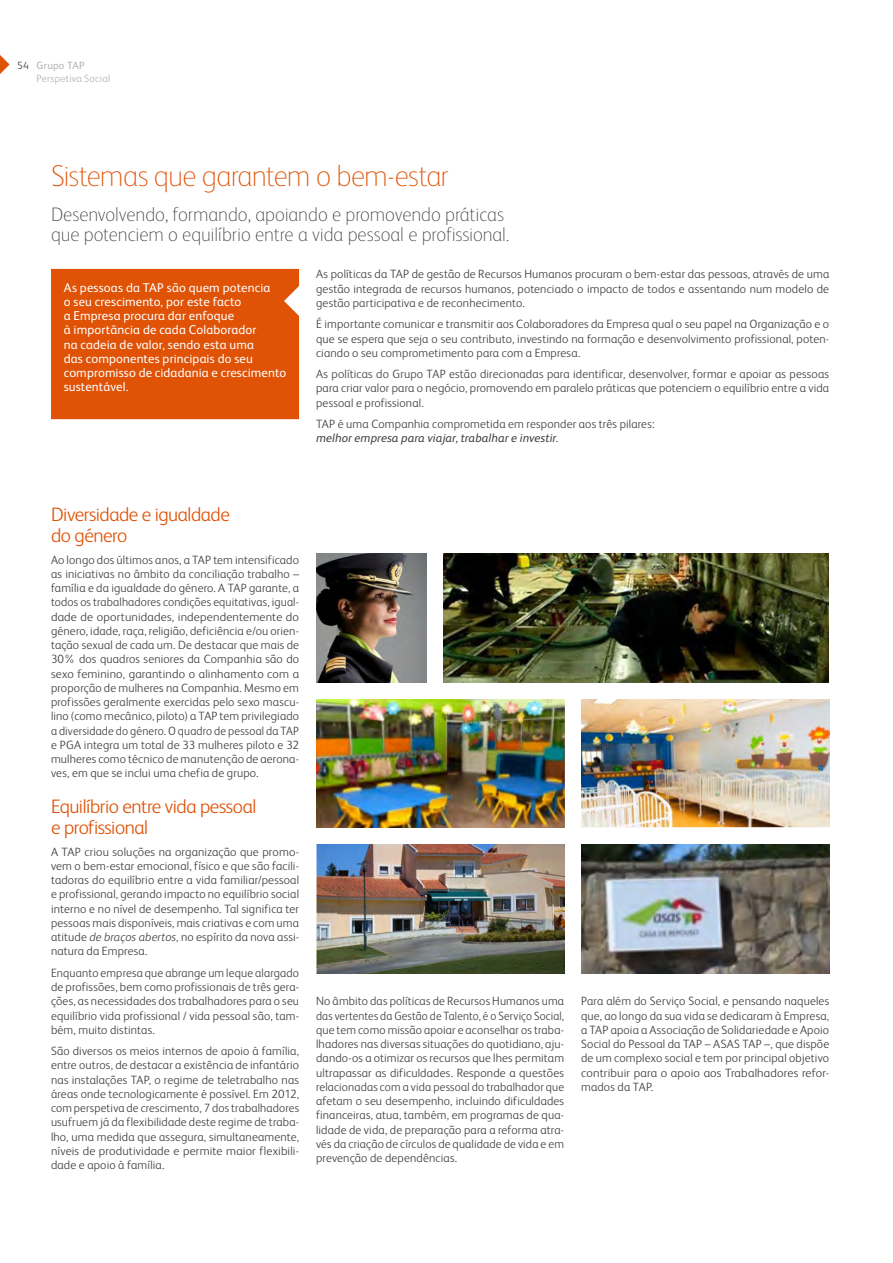
<style>
.page{position:relative;width:893px;height:1263px;background:#fff}
.page>*{position:absolute;margin:0;border:0;box-sizing:border-box;transform-origin:0 0}
.t1{font:100 30px "FS Albert";letter-spacing:-.03em;color:#e05206}
.t2{font:100 19.5px/19.5px "FS Albert";letter-spacing:-.005em;color:#3c3c3b}
.t3{font:300 19.5px/21px "FS Albert";letter-spacing:-.025em;color:#e05206}
.t4{font:12.75px/14.2px "FS Albert";letter-spacing:.01em;color:#fff}
.t5{font:300 12px/14.2px "FS Albert";letter-spacing:.01em;color:#3c3c3b;text-align:justify}
.t6{font:italic 12px "FS Albert";letter-spacing:.01em;color:#3c3c3b}
.t7{font:300 10.5px/13.4px "FS Albert";letter-spacing:.015em;color:#b3b2b2}
.s1{color:#3c3c3b}
.s2{font-weight:400}
.s3{font-style:italic}
</style>
<div class="page">
<svg style="left:0;top:55px;width:10px;height:19px"></svg>
<div style="left:51px;top:269px;width:248px;height:150px;background:#e05206"></div>
<img style="left:581px;top:699px;width:248px;height:129px">
<img style="left:316px;top:699px;width:248px;height:129px">
<img style="left:581px;top:845px;width:248px;height:128px">
<img style="left:316px;top:845px;width:248px;height:128px">
<img style="left:316px;top:554px;width:110px;height:128px">
<img style="left:443px;top:554px;width:386px;height:128px">
<p class="t7" style="left:37px;top:58px;width:75px;text-indent:-19px"><span class="s1">54</span> <span class="s2">Grupo TAP<br></span>Perspetiva Social</p>
<h1 class="t1" style="left:51px;top:159px;width:399px">Sistemas que garantem o bem-estar</h1>
<h2 class="t2" style="left:51px;top:205px;width:460px">Desenvolvendo, formando, apoiando e promovendo práticas que potenciem o equilíbrio entre a vida pessoal e profissional.</h2>
<p class="t5" style="left:316px;top:267px;width:515px">As políticas da TAP de gestão de Recursos Humanos procuram o bem-estar das pessoas, através de uma gestão integrada de recursos humanos, potenciado o impacto de todos e assentando num modelo de gestão participativa e de reconhecimento.</p>
<p class="t5" style="left:316px;top:317px;width:515px">É importante comunicar e transmitir aos Colaboradores da Empresa qual o seu papel na Organização e o que se espera que seja o seu contributo, investindo na formação e desenvolvimento profissional, poten&shy;ciando o seu comprometimento para com a Empresa.</p>
<p class="t5" style="left:316px;top:367px;width:515px">As políticas do Grupo TAP estão direcionadas para identificar, desenvolver, formar e apoiar as pessoas para criar valor para o negócio, promovendo em paralelo práticas que potenciem o equilíbrio entre a vida pessoal e profissional.</p>
<p class="t5" style="left:316px;top:417px;width:340px">TAP é uma Companhia comprometida em responder aos três pilares:</p>
<p class="t6" style="left:316px;top:431px;width:244px">melhor empresa para viajar, trabalhar e investir.</p>
<p class="t4" style="left:64px;top:280px;width:224px">As pessoas da TAP são quem potencia<br>o seu crescimento, por este facto<br>a Empresa procura dar enfoque<br>à importância de cada Colaborador<br>na cadeia de valor, sendo esta uma<br>das componentes principais do seu compromisso de cidadania e crescimento sustentável.</p>
<h2 class="t3" style="left:51px;top:503px;width:180px">Diversidade e igualdade do género</h2>
<p class="t5" style="left:51px;top:552px;width:250px">Ao longo dos últimos anos, a TAP tem intensificado as iniciativas no âmbito da conciliação trabalho – família e da igualdade do género. A TAP garante, a todos os trabalhadores condições equitativas, igual&shy;dade de oportunidades, independentemente do género, idade, raça, religião, deficiência e/ou orien&shy;tação sexual de cada um. De destacar que mais de 30% dos quadros seniores da Companhia são do sexo feminino, garantindo o alinhamento com a proporção de mulheres na Companhia. Mesmo em profissões geralmente exercidas pelo sexo mascu&shy;lino (como mecânico, piloto) a TAP tem privilegiado a diversidade do género. O quadro de pessoal da TAP e PGA integra um total de 33 mulheres piloto e 32 mulheres como técnico de manutenção de aerona&shy;ves, em que se inclui uma chefia de grupo.</p>
<h2 class="t3" style="left:51px;top:796px;width:207px">Equilíbrio entre vida pessoal e profissional</h2>
<p class="t5" style="left:51px;top:844px;width:250px">A TAP criou soluções na organização que promo&shy;vem o bem-estar emocional, físico e que são facili&shy;tadoras do equilíbrio entre a vida familiar/pessoal e profissional, gerando impacto no equilíbrio social interno e no nível de desempenho. Tal significa ter pessoas mais disponíveis, mais criativas e com uma atitude <span class="s3">de braços abertos</span>, no espírito da nova assi&shy;natura da Empresa.</p>
<p class="t5" style="left:51px;top:965px;width:250px">Enquanto empresa que abrange um leque alargado de profissões, bem como profissionais de três gera&shy;ções, as necessidades dos trabalhadores para o seu equilíbrio vida profissional / vida pessoal são, tam&shy;bém, muito distintas.</p>
<p class="t5" style="left:51px;top:1044px;width:250px">São diversos os meios internos de apoio à família, entre outros, de destacar a existência de infantário nas instalações TAP, o regime de teletrabalho nas áreas onde tecnologicamente é possível. Em 2012, com perspetiva de crescimento, 7 dos trabalhadores usufruem já da flexibilidade deste regime de traba&shy;lho, uma medida que assegura, simultaneamente, níveis de produtividade e permite maior flexibili&shy;dade e apoio à família.</p>
<p class="t5" style="left:316px;top:994px;width:250px">No âmbito das políticas de Recursos Humanos uma das vertentes da Gestão de Talento, é o Serviço Social, que tem como missão apoiar e aconselhar os traba&shy;lhadores nas diversas situações do quotidiano, aju&shy;dando-os a otimizar os recursos que lhes permitam ultrapassar as dificuldades. Responde a questões relacionadas com a vida pessoal do trabalhador que afetam o seu desempenho, incluindo dificuldades financeiras, atua, também, em programas de qua&shy;lidade de vida, de preparação para a reforma atra&shy;vés da criação de círculos de qualidade de vida e em prevenção de dependências.</p>
<p class="t5" style="left:581px;top:994px;width:250px">Para além do Serviço Social, e pensando naqueles que, ao longo da sua vida se dedicaram à Empresa, a TAP apoia a Associação de Solidariedade e Apoio Social do Pessoal da TAP – ASAS TAP –, que dispõe de um complexo social e tem por principal objetivo contribuir para o apoio aos Trabalhadores refor&shy;mados da TAP.</p>
</div>
